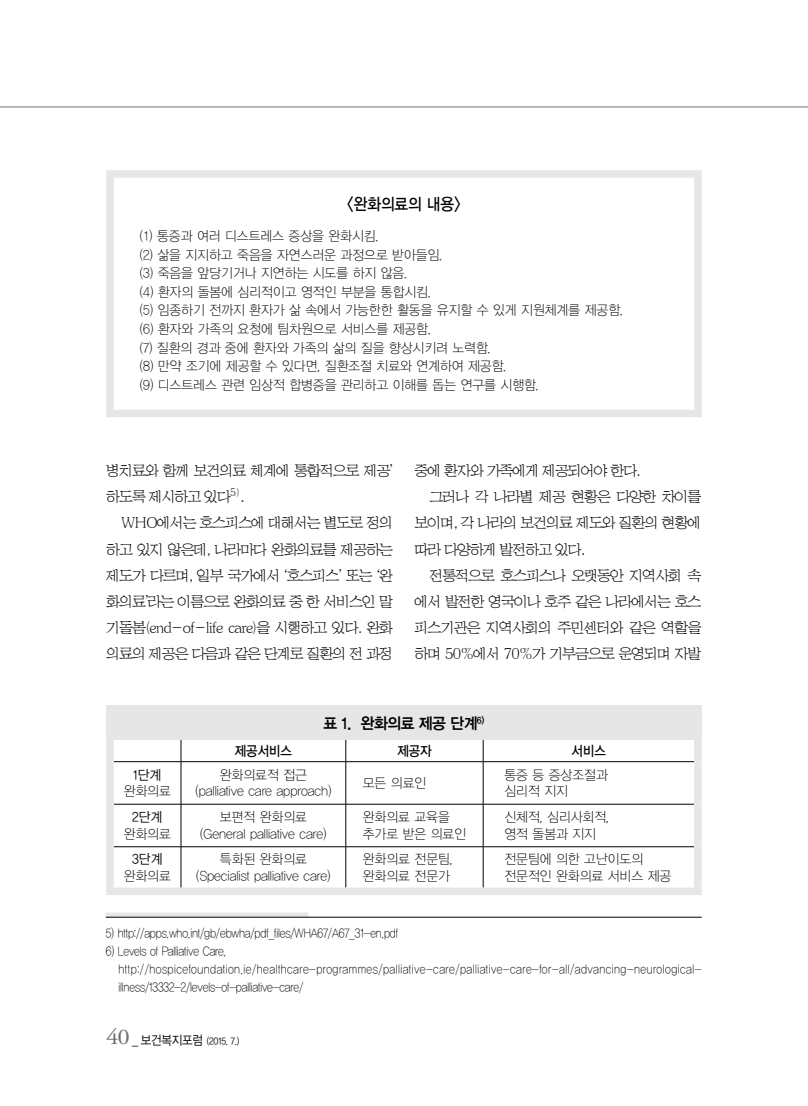
<style>
.page{position:relative;width:808px;height:1106px;background:#fff}
.page>*{position:absolute;margin:0;border:0;box-sizing:border-box;transform-origin:0 0}
.t1{font:16.5px "YDVYGO13";letter-spacing:-.005em;color:#000;scale:.9 1}
.t2{font:15.75px "YDVYGO14";letter-spacing:-.03em;color:#000;scale:.95 1}
.t3{font:15px/26.1px "HY Sin Mun Myeong Jo Pro";letter-spacing:-.08em;color:#000}
.t4{font:13.8px "YDVYGO13";letter-spacing:-.005em;color:#000;scale:.9 1}
.t5{font:13.5px/18.6px "YDVYGO11";color:#000;scale:.95 1}
.t6{font:13.5px "YDVYGO12";color:#000;scale:.95 1}
.t7{font:12.75px/18px "YDVYGO11";letter-spacing:.045em;color:#000;scale:.85 1}
.t8{font:12.75px "YDVYGO11";letter-spacing:-.01em;color:#000;scale:.85 1}
.t9{font:9.75px "YDVYGO12";color:#000;scale:.9 1}
.s1{font-family:"Adobe Garamond Pro";font-size:22.5px;color:#727172}
.s2{font-size:12.75px}
</style>
<div class="page">
<hr style="left:0;top:107px;width:808px;height:1px;background:#727172">
<div style="left:106px;top:706px;width:596px;height:34px;background:#e6e6e7"></div>
<div style="left:106px;top:170px;width:596px;height:8px;background:#e6e6e7"></div>
<div style="left:106px;top:178px;width:8px;height:231px;background:#e6e6e7"></div>
<div style="left:694px;top:178px;width:8px;height:231px;background:#e6e6e7"></div>
<div style="left:106px;top:409px;width:596px;height:8px;background:#e6e6e7"></div>
<svg style="left:181px;top:740px;width:1px;height:21px"></svg>
<svg style="left:345px;top:740px;width:1px;height:21px"></svg>
<svg style="left:483px;top:740px;width:1px;height:21px"></svg>
<hr style="left:114px;top:761px;width:67px;height:1px;background:#000">
<hr style="left:181px;top:761px;width:165px;height:1px;background:#000">
<hr style="left:181px;top:762px;width:1px;height:42px;background:#000">
<hr style="left:346px;top:761px;width:137px;height:1px;background:#000">
<hr style="left:345px;top:762px;width:1px;height:42px;background:#000">
<hr style="left:483px;top:761px;width:211px;height:1px;background:#000">
<hr style="left:483px;top:762px;width:1px;height:42px;background:#000">
<hr style="left:114px;top:804px;width:67px;height:1px;background:#000">
<hr style="left:181px;top:804px;width:165px;height:1px;background:#000">
<hr style="left:181px;top:804px;width:1px;height:42px;background:#000">
<hr style="left:346px;top:804px;width:137px;height:1px;background:#000">
<hr style="left:345px;top:804px;width:1px;height:42px;background:#000">
<hr style="left:483px;top:804px;width:211px;height:1px;background:#000">
<hr style="left:483px;top:804px;width:1px;height:42px;background:#000">
<hr style="left:114px;top:846px;width:67px;height:1px;background:#000">
<hr style="left:181px;top:846px;width:165px;height:1px;background:#000">
<hr style="left:181px;top:847px;width:1px;height:40px;background:#000">
<hr style="left:346px;top:846px;width:137px;height:1px;background:#000">
<hr style="left:345px;top:847px;width:1px;height:40px;background:#000">
<hr style="left:483px;top:846px;width:211px;height:1px;background:#000">
<hr style="left:483px;top:847px;width:1px;height:40px;background:#000">
<div style="left:106px;top:740px;width:8px;height:21px;background:#e6e6e7"></div>
<div style="left:694px;top:740px;width:7px;height:21px;background:#e6e6e7"></div>
<div style="left:106px;top:761px;width:8px;height:43px;background:#e6e6e7"></div>
<div style="left:694px;top:761px;width:7px;height:43px;background:#e6e6e7"></div>
<div style="left:106px;top:804px;width:8px;height:42px;background:#e6e6e7"></div>
<div style="left:694px;top:804px;width:7px;height:42px;background:#e6e6e7"></div>
<div style="left:106px;top:846px;width:8px;height:41px;background:#e6e6e7"></div>
<div style="left:694px;top:846px;width:7px;height:41px;background:#e6e6e7"></div>
<div style="left:106px;top:887px;width:75px;height:8px;background:#e6e6e7"></div>
<div style="left:181px;top:887px;width:165px;height:8px;background:#e6e6e7"></div>
<div style="left:346px;top:887px;width:137px;height:8px;background:#e6e6e7"></div>
<div style="left:483px;top:887px;width:218px;height:8px;background:#e6e6e7"></div>
<div style="left:106px;top:912px;width:202px;height:5px;background:#e6e6e7"></div>
<hr style="left:106px;top:917px;width:596px;height:1px;background:#000">
<p class="t1" style="left:347px;top:194px;width:127px">&lt;완화의료의 내용&gt;</p>
<p class="t5" style="left:140px;top:226px;width:510px">(1) 통증과 여러 디스트레스 증상을 완화시킴.<br>(2) 삶을 지지하고 죽음을 자연스러운 과정으로 받아들임.<br>(3) 죽음을 앞당기거나 지연하는 시도를 하지 않음.<br>(4) 환자의 돌봄에 심리적이고 영적인 부분을 통합시킴.<br>(5) 임종하기 전까지 환자가 삶 속에서 가능한한 활동을 유지할 수 있게 지원체계를 제공함. (6) 환자와 가족의 요청에 팀차원으로 서비스를 제공함.<br>(7) 질환의 경과 중에 환자와 가족의 삶의 질을 향상시키려 노력함.<br>(8) 만약 조기에 제공할 수 있다면, 질환조절 치료와 연계하여 제공함.<br>(9) 디스트레스 관련 임상적 합병증을 관리하고 이해를 돕는 연구를 시행함.</p>
<p class="t3" style="left:106px;top:458px;width:288px">병치료와 함께 보건의료 체계에 통합적으로 제공’ 하도록 제시하고 있다<sup>5)</sup>.</p>
<p class="t3" style="left:106px;top:510px;width:289px;text-align:justify;text-indent:15px">WHO에서는 호스피스에 대해서는 별도로 정의 하고 있지 않은데, 나라마다 완화의료를 제공하는 제도가 다르며, 일부 국가에서 ‘호스피스’ 또는 ‘완 화의료’라는 이름으로 완화의료 중 한 서비스인 말 기돌봄(end-of-life care)을 시행하고 있다. 완화 의료의 제공은 다음과 같은 단계로 질환의 전 과정</p>
<p class="t3" style="left:415px;top:458px;width:227px">중에 환자와 가족에게 제공되어야 한다.</p>
<p class="t3" style="left:429px;top:484px;width:274px">그러나 각 나라별 제공 현황은 다양한 차이를</p>
<p class="t3" style="left:415px;top:510px;width:289px">보이며, 각 나라의 보건의료 제도와 질환의 현황에</p>
<p class="t3" style="left:415px;top:536px;width:172px">따라 다양하게 발전하고 있다.</p>
<p class="t3" style="left:429px;top:562px;width:274px">전통적으로 호스피스나 오랫동안 지역사회 속</p>
<p class="t3" style="left:415px;top:588px;width:289px">에서 발전한 영국이나 호주 같은 나라에서는 호스</p>
<p class="t3" style="left:415px;top:614px;width:289px">피스기관은 지역사회의 주민센터와 같은 역할을</p>
<p class="t3" style="left:415px;top:640px;width:288px">하며 50%에서 70%가 기부금으로 운영되며 자발</p>
<p class="t2" style="left:323px;top:714px;width:171px">표 1. 완화의료 제공 단계<sup>6)</sup></p>
<p class="t4" style="left:235px;top:742px;width:65px">제공서비스</p>
<p class="t4" style="left:397px;top:742px;width:39px">제공자</p>
<p class="t4" style="left:572px;top:742px;width:39px">서비스</p>
<p class="t6" style="left:133px;top:767px;width:31px">1단계</p>
<p class="t5" style="left:124px;top:782px;width:51px">완화의료</p>
<p class="t5" style="left:195px;top:766px;width:145px;line-height:16.5px;text-align:center">완화의료적 접근 (palliative care approach)</p>
<p class="t5" style="left:363px;top:773px;width:68px">모든 의료인</p>
<p class="t5" style="left:504px;top:766px;width:110px;line-height:16.5px">통증 등 증상조절과 심리적 지지</p>
<p class="t6" style="left:132px;top:809px;width:33px">2단계</p>
<p class="t5" style="left:124px;top:824px;width:51px">완화의료</p>
<p class="t5" style="left:200px;top:809px;width:135px;line-height:16.5px;text-align:center">보편적 완화의료 (General palliative care)</p>
<p class="t5" style="left:363px;top:809px;width:110px;line-height:16.5px">완화의료 교육을 추가로 받은 의료인</p>
<p class="t5" style="left:504px;top:809px;width:112px;line-height:16.5px">신체적, 심리사회적, 영적 돌봄과 지지</p>
<p class="t6" style="left:132px;top:851px;width:33px">3단계</p>
<p class="t5" style="left:124px;top:866px;width:51px">완화의료</p>
<p class="t5" style="left:196px;top:850px;width:143px;line-height:16.5px;text-align:center">특화된 완화의료 (Specialist palliative care)</p>
<p class="t5" style="left:363px;top:850px;width:96px;line-height:16.5px">완화의료 전문팀, 완화의료 전문가</p>
<p class="t5" style="left:504px;top:850px;width:177px;line-height:16.5px">전문팀에 의한 고난이도의 전문적인 완화의료 서비스 제공</p>
<p class="t8" style="left:106px;top:926px;width:345px">5) http://apps.who.int/gb/ebwha/pdf_files/WHA67/A67_31-en.pdf</p>
<p class="t7" style="left:119px;top:942px;width:687px;text-indent:-13px">6) Levels of Palliative Care. http://hospicefoundation.ie/healthcare-programmes/palliative-care/palliative-care-for-all/advancing-neurological&shy;illness/13332-2/levels-of-palliative-care/</p>
<p class="t9" style="left:106px;top:1035px;width:149px"><span class="s1">40</span> <span class="s2">_ 보건복지포럼</span> (2015. 7.)</p>
</div>
